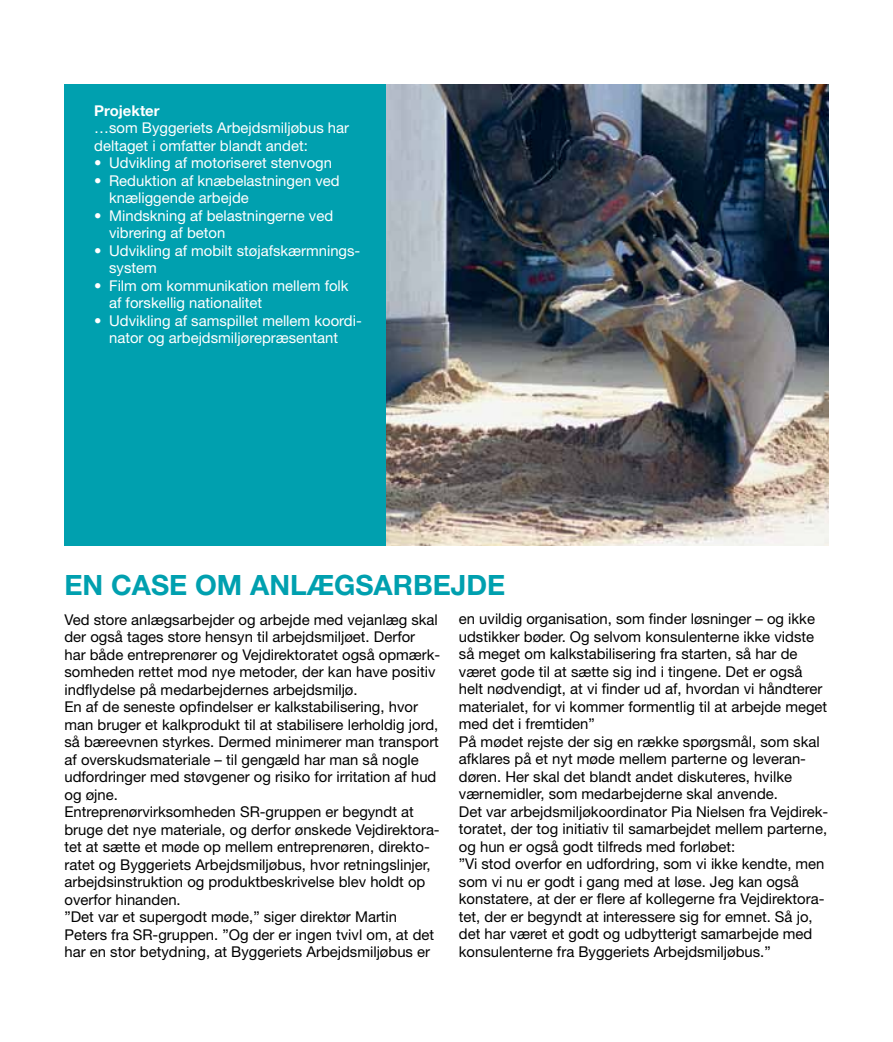
<style>
.page{position:relative;width:893px;height:1042px;background:#fff}
.page>*{position:absolute;margin:0;border:0;box-sizing:border-box;transform-origin:0 0}
.t1{font:700 28px "Helvetica Neue";color:#00a0af}
.t2{font:14.88px/17.5px "Helvetica Neue";color:#000}
.t3{font:14.88px/17.5px "Helvetica Neue";color:#fff}
.t4{font:700 14.88px "Helvetica Neue";color:#fff}
</style>
<div class="page">
<div style="left:64px;top:84px;width:323px;height:462px;background:#00a0af"></div>
<img style="left:387px;top:84px;width:441px;height:462px">
<p class="t4" style="left:94px;top:101px;width:67px">PROJEKTER</p>
<p class="t3" style="left:94px;top:119px;width:256px">…som Byggeriets Arbejdsmiljøbus har deltaget i omfatter blandt andet:</p>
<p class="t3" style="left:94px;top:154px;width:239px">• Udvikling af motoriseret stenvogn</p>
<p class="t3" style="left:109px;top:172px;width:232px;text-indent:-15px">• Reduktion af knæbelastningen ved knæliggende arbejde</p>
<p class="t3" style="left:109px;top:206px;width:226px;text-indent:-15px">• Mindskning af belastningerne ved vibrering af beton</p>
<p class="t3" style="left:109px;top:241px;width:253px;text-indent:-15px">• Udvikling af mobilt støjafskærmnings&shy;system</p>
<p class="t3" style="left:109px;top:276px;width:241px;text-indent:-15px">• Film om kommunikation mellem folk af forskellig nationalitet</p>
<p class="t3" style="left:94px;top:311px;width:269px;text-align:center">• Udvikling af samspillet mellem koordi&shy;nator og arbejdsmiljørepræsentant</p>
<h1 class="t1" style="left:64px;top:568px;width:442px">EN CASE OM ANLÆGSARBEJDE</h1>
<p class="t2" style="left:64px;top:610px;width:377px">Ved store anlægsarbejder og arbejde med vejanlæg skal der også tages store hensyn til arbejdsmiljøet. Derfor<br>har både entreprenører og Vejdirektoratet også opmærk&shy;somheden rettet mod nye metoder, der kan have positiv indflydelse på medarbejdernes arbejdsmiljø.<br>En af de seneste opfindelser er kalkstabilisering, hvor man bruger et kalkprodukt til at stabilisere lerholdig jord, så bæreevnen styrkes. Dermed minimerer man transport af overskudsmateriale – til gengæld har man så nogle udfordringer med støvgener og risiko for irritation af hud og øjne.<br>Entreprenørvirksomheden SR-gruppen er begyndt at bruge det nye materiale, og derfor ønskede Vejdirektora&shy;tet at sætte et møde op mellem entreprenøren, direkto&shy;ratet og Byggeriets Arbejdsmiljøbus, hvor retningslinjer, arbejdsinstruktion og produktbeskrivelse blev holdt op overfor hinanden.<br>”Det var et supergodt møde,” siger direktør Martin Peters fra SR-gruppen. ”Og der er ingen tvivl om, at det har en stor betydning, at Byggeriets Arbejdsmiljøbus er</p>
<p class="t2" style="left:459px;top:610px;width:371px">en uvildig organisation, som finder løsninger – og ikke udstikker bøder. Og selvom konsulenterne ikke vidste så meget om kalkstabilisering fra starten, så har de været gode til at sætte sig ind i tingene. Det er også helt nødvendigt, at vi finder ud af, hvordan vi håndterer materialet, for vi kommer formentlig til at arbejde meget med det i fremtiden”<br>På mødet rejste der sig en række spørgsmål, som skal afklares på et nyt møde mellem parterne og leveran&shy;døren. H er skal det blandt andet diskuteres, hvilke værnemidler, som medarbejderne skal anvende.<br>Det var arbejdsmiljøkoordinator Pia Nielsen fra Vejdirek&shy;toratet, der tog initiativ til samarbejdet mellem parterne, og hun er også godt tilfreds med forløbet:<br>”Vi stod overfor en udfordring, som vi ikke kendte, men som vi nu er godt i gang med at løse. Jeg kan også konstatere, at der er flere af kollegerne fra Vejdirektora&shy;tet, der er begyndt at interessere sig for emnet. Så jo, det har været et godt og udbytterigt samarbejde med konsulenterne fra Byggeriets Arbejdsmiljøbus.”</p>
</div>
